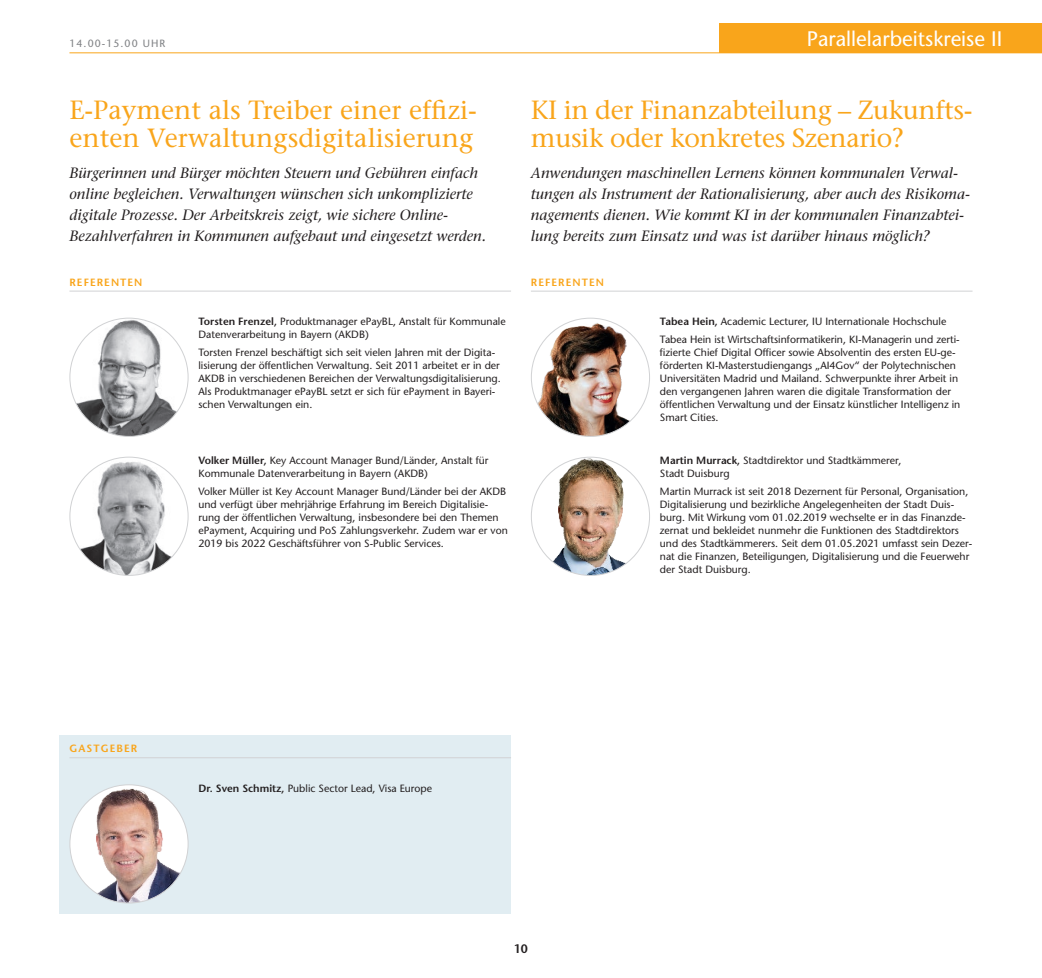
<style>
.page{position:relative;width:1042px;height:978px;background:#fff}
.page>*{position:absolute;margin:0;border:0;box-sizing:border-box;transform-origin:0 0}
.Titel-02-Orange{font:500 26.25px/28px "Stone Serif Std";letter-spacing:-.015em;color:#f9a51b}
.Rubrik-Titel{font:500 21px "Stone Sans Std";color:#fff}
.Teaser{font:italic 500 14.88px/21px "Stone Serif Std";color:#231f20}
.Titel-02-Orange-2{font:italic 500 14.88px/21px "Stone Serif Std";color:#231f20}
.t1{font:600 12.25px "Stone Sans Std";color:#231f20}
.StoneSans-Medium-6pt{font:500 10.5px/13px "Stone Sans Std";color:#231f20}
.StoneSans-Medium-6pt_-_bis_Komma_fett{font:500 10.5px/13px "Stone Sans Std";color:#231f20}
.Linie-Referent_usw{font:600 10.5px "Stone Sans Std";letter-spacing:.1em;color:#f9a51b}
.Rubrik-Datum_Zeit{font:500 10.5px "Stone Sans Std";letter-spacing:.1em;color:#808285}
.s1{font-weight:600}
</style>
<div class="page">
<hr style="left:69px;top:52px;width:973px;height:1px;background:#f9a51b">
<div style="left:719px;top:23px;width:323px;height:30px;background:#f9a51b"></div>
<div style="left:60px;top:734px;width:451px;height:179px;background:#e1edf2"></div>
<img style="left:531px;top:318px;width:118px;height:118px;border-radius:59px">
<hr style="left:531px;top:290px;width:441px;height:1px;background:#d1d2d4">
<img style="left:531px;top:457px;width:118px;height:118px;border-radius:59px">
<img style="left:70px;top:784px;width:118px;height:118px;border-radius:59px">
<img style="left:70px;top:457px;width:118px;height:118px;border-radius:59px">
<img style="left:70px;top:318px;width:118px;height:118px;border-radius:59px">
<hr style="left:69px;top:757px;width:442px;height:1px;background:#d1d2d4">
<hr style="left:69px;top:290px;width:442px;height:1px;background:#d1d2d4">
<p class="Rubrik-Datum_Zeit" style="left:69px;top:38px;width:97px">14.00-15.00 UHR</p>
<p class="Rubrik-Titel" style="left:807px;top:26px;width:197px">Parallelarbeitskreise II</p>
<p class="Titel-02-Orange" style="left:69px;top:95px;width:409px">E-Payment als Treiber einer effizi&shy;enten Verwaltungsdigitalisierung</p>
<p class="Titel-02-Orange-2" style="left:69px;top:162px;width:418px">Bürgerinnen und Bürger möchten Steuern und Gebühren einfach online begleichen. Verwaltungen wünschen sich unkomplizierte digitale Prozesse. Der Arbeitskreis zeigt, wie sichere Online-Bezahlverfahren in Kommunen aufgebaut und eingesetzt werden.</p>
<p class="Linie-Referent_usw" style="left:69px;top:276px;width:75px">REFERENTEN</p>
<p class="StoneSans-Medium-6pt_-_bis_Komma_fett" style="left:198px;top:315px;width:309px"><span class="s1">Torsten Frenzel,</span> Produktmanager ePayBL, Anstalt für Kommunale<br>Datenverarbeitung in Bayern (AKDB)</p>
<p class="StoneSans-Medium-6pt" style="left:198px;top:346px;width:304px">Torsten Frenzel beschäftigt sich seit vielen Jahren mit der Digita&shy;lisierung der öffentlichen Verwaltung. Seit 2011 arbeitet er in der AKDB in verschiedenen Bereichen der Verwaltungsdigitalisierung.<br>Als Produktmanager ePayBL setzt er sich für ePayment in Bayeri&shy;schen Verwaltungen ein.</p>
<p class="StoneSans-Medium-6pt_-_bis_Komma_fett" style="left:198px;top:454px;width:292px"><span class="s1">Volker Müller,</span> Key Account Manager Bund/Länder, Anstalt für<br>Kommunale Datenverarbeitung in Bayern (AKDB)</p>
<p class="StoneSans-Medium-6pt" style="left:198px;top:485px;width:311px">Volker Müller ist Key Account Manager Bund/Länder bei der AKDB und verfügt über mehrjährige Erfahrung im Bereich Digitalisie&shy;rung der öffentlichen Verwaltung, insbesondere bei den Themen ePayment, Acquiring und PoS Zahlungsverkehr. Zudem war er von 2019 bis 2022 Geschäftsführer von S-Public Services.</p>
<p class="Titel-02-Orange" style="left:531px;top:95px;width:443px">KI in der Finanzabteilung – Zukunfts&shy;musik oder konkretes Szenario?</p>
<p class="Teaser" style="left:531px;top:162px;width:440px">Anwendungen maschinellen Lernens können kommunalen Verwal&shy;tungen als Instrument der Rationalisierung, aber auch des Risikoma&shy;nagements dienen. Wie kommt KI in der kommunalen Finanzabtei&shy;lung bereits zum Einsatz und was ist darüber hinaus möglich?</p>
<p class="Linie-Referent_usw" style="left:531px;top:276px;width:75px">REFERENTEN</p>
<p class="StoneSans-Medium-6pt_-_bis_Komma_fett" style="left:660px;top:315px;width:288px"><span class="s1">Tabea Hein,</span> Academic Lecturer, IU Internationale Hochschule</p>
<p class="StoneSans-Medium-6pt" style="left:660px;top:333px;width:302px">Tabea Hein ist Wirtschaftsinformatikerin, KI-Managerin und zerti&shy;fizierte Chief Digital Officer sowie Absolventin des ersten EU-ge&shy;förderten KI-Masterstudiengangs „AI4Gov“ der Polytechnischen Universitäten Madrid und Mailand. Schwerpunkte ihrer Arbeit in den vergangenen Jahren waren die digitale Transformation der öffentlichen Verwaltung und der Einsatz künstlicher Intelligenz in Smart Cities.</p>
<p class="StoneSans-Medium-6pt_-_bis_Komma_fett" style="left:660px;top:454px;width:243px"><span class="s1">Martin Murrack,</span> Stadtdirektor und Stadtkämmerer,<br>Stadt Duisburg</p>
<p class="StoneSans-Medium-6pt" style="left:660px;top:485px;width:314px">Martin Murrack ist seit 2018 Dezernent für Personal, Organisation, Digitalisierung und bezirkliche Angelegenheiten der Stadt Duis&shy;burg. Mit Wirkung vom 01.02.2019 wechselte er in das Finanzde&shy;zernat und bekleidet nunmehr die Funktionen des Stadtdirektors und des Stadtkämmerers. Seit dem 01.05.2021 umfasst sein Dezer&shy;nat die Finanzen, Beteiligungen, Digitalisierung und die Feuerwehr der Stadt Duisburg.</p>
<p class="Linie-Referent_usw" style="left:69px;top:742px;width:69px">GASTGEBER</p>
<p class="StoneSans-Medium-6pt_-_bis_Komma_fett" style="left:198px;top:781px;width:235px"><span class="s1">Dr. Sven Schmitz,</span> Public Sector Lead, Visa Europe</p>
<p class="t1" style="left:514px;top:941px;width:16px">10</p>
</div>
